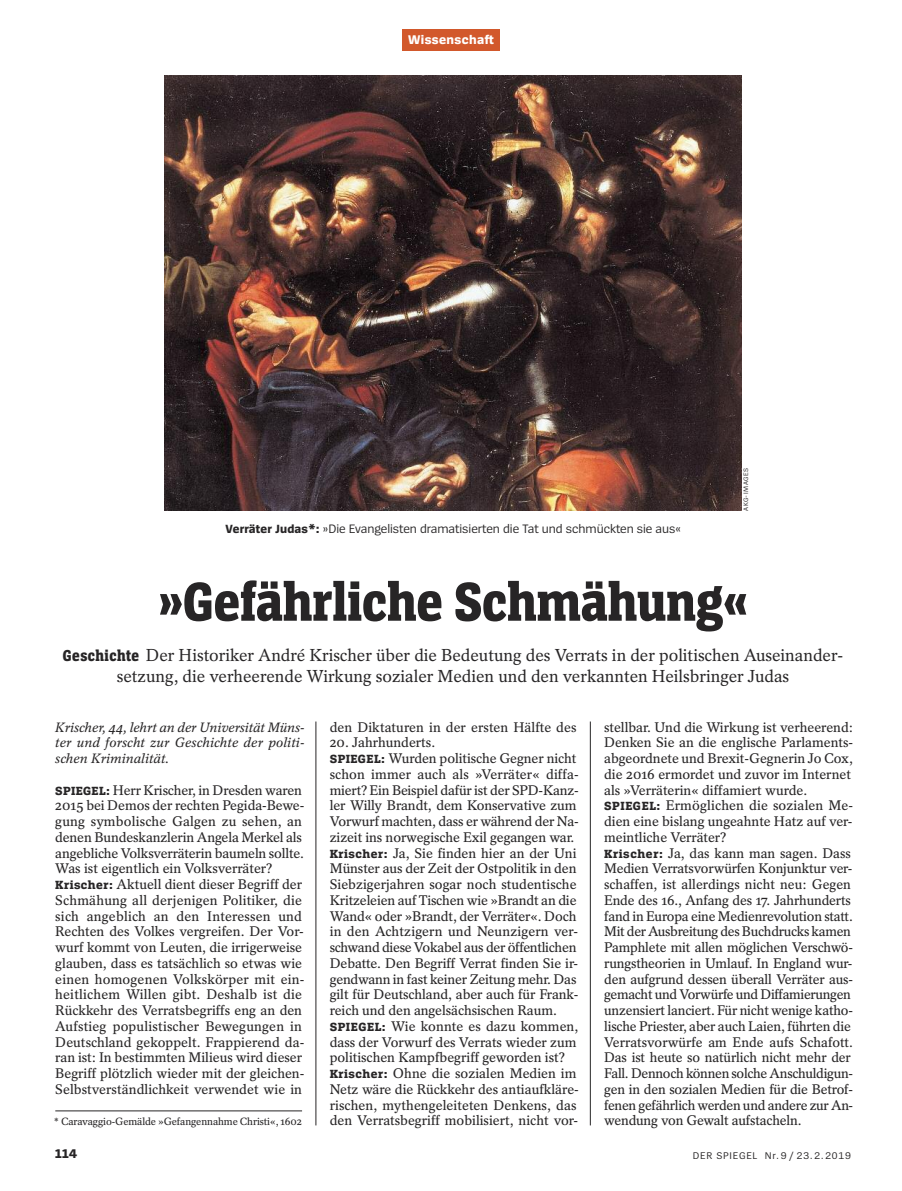
<style>
.page{position:relative;width:902px;height:1191px;background:#fff}
.page>*{position:absolute;margin:0;border:0;box-sizing:border-box;transform-origin:0 0}
.t1{font:800 57px "Spiegel Slab 4 Cd";color:#272526}
.t2{font:300 17.25px/21px "Spiegel Serif Text";color:#272526;text-align:center}
.t3{font:13.8px/15.8px "Spiegel Serif Text";letter-spacing:-.005em;color:#272526}
.t4{font:italic 13.5px/15.8px "Spiegel Serif Text";letter-spacing:.015em;color:#272526;text-align:justify}
.t5{font:800 13.2px "Spiegel Sans 4";letter-spacing:.03em;color:#fff}
.t6{font:800 13.2px "Spiegel Sans 4";color:#272526}
.t7{font:12.75px "Spiegel Sans 4";color:#272526}
.t8{font:10.5px "Spiegel Serif Text";letter-spacing:-.01em;color:#272526}
.t9{font:10.2px "Spiegel Sans 4";letter-spacing:.08em;color:#272526}
.t10{font:6.75px "Spiegel Sans 4";letter-spacing:.08em;color:#272526}
.s1{font-weight:800;font-size:12.3px}
.s2{font-family:"Spiegel Slab 4 Cd";font-weight:800;font-size:16.5px}
.s3{font-family:"Spiegel Slab 4";font-weight:800;font-size:12.3px}
</style>
<div class="page">
<hr style="left:315px;top:721px;width:1px;height:404px;background:#272526">
<div style="left:402px;top:30px;width:98px;height:21px;background:#d2582b"></div>
<hr style="left:590px;top:721px;width:1px;height:404px;background:#272526">
<hr style="left:55px;top:1110px;width:247px;height:1px;background:#272526">
<img style="left:165px;top:76px;width:576px;height:434px">
<p class="t5" style="left:408px;top:35px;width:87px">Wissenschaft</p>
<p class="t7" style="left:225px;top:523px;width:457px"><span class="s1">Verräter Judas*:</span> »Die Evangelisten dramatisierten die Tat und schmückten sie aus«</p>
<p class="t10" style="left:743px;top:511px;width:45px;rotate:-90deg">AKG-IMAGES</p>
<h1 class="t1" style="left:158px;top:581px;width:592px">»Gefährliche Schmähung«</h1>
<p class="t2" style="left:63px;top:646px;width:781px"><span class="s2">Geschichte</span> Der Historiker André Krischer über die Bedeutung des Verrats in der politischen Auseinander&shy;setzung, die verheerende Wirkung sozialer Medien und den verkannten Heilsbringer Judas</p>
<p class="t4" style="left:55px;top:720px;width:250px">Krischer, 44, lehrt an der Universität Müns&shy;ter und forscht zur Geschichte der politi&shy;schen Kriminalität.</p>
<p class="t3" style="left:55px;top:783px;width:250px"><span class="s3">SPIEGEL:</span> Herr Krischer, in Dresden waren 2015 bei Demos der rechten Pegida-Bewe&shy;gung symbolische Galgen zu sehen, an denen Bundeskanzlerin Angela Merkel als angebliche Volksverräterin baumeln sollte.<br>Was ist eigentlich ein Volksverräter?<br><span class="s3">Krischer:</span> Aktuell dient dieser Begriff der Schmähung all derjenigen Politiker, die sich angeblich an den Interessen und Rechten des Volkes vergreifen. Der Vor&shy;wurf kommt von Leuten, die irrigerweise glauben, dass es tatsächlich so etwas wie einen homogenen Volkskörper mit ein&shy;heitlichem Willen gibt. Deshalb ist die Rückkehr des Verratsbegriffs eng an den Aufstieg populistischer Bewegungen in Deutschland gekoppelt. Frappierend da&shy;ran ist: In bestimmten Milieus wird dieser Begriff plötzlich wieder mit der gleichen-Selbstverständlichkeit verwendet wie in</p>
<p class="t8" style="left:54px;top:1117px;width:250px">* Caravaggio-Gemälde »Gefangennahme Christi«, 1602</p>
<p class="t3" style="left:330px;top:720px;width:248px">den Diktaturen in der ersten Hälfte des</p>
<p class="t3" style="left:330px;top:736px;width:250px">20. Jahrhunderts.<br><span class="s3">SPIEGEL:</span> Wurden politische Gegner nicht schon immer auch als »Verräter« diffa&shy;miert? Ein Beispiel dafür ist der SPD-Kanz&shy;ler Willy Brandt, dem Konservative zum Vorwurf machten, dass er während der Na&shy;zizeit ins norwegische Exil gegangen war.<br><span class="s3">Krischer:</span> Ja, Sie finden hier an der Uni Münster aus der Zeit der Ostpolitik in den Siebzigerjahren sogar noch studentische Kritzeleien auf Tischen wie »Brandt an die Wand« oder »Brandt, der Verräter«. Doch in den Achtzigern und Neunzigern ver&shy;schwand diese Vokabel aus der öffentlichen Debatte. Den Begriff Verrat finden Sie ir&shy;gendwann in fast keiner Zeitung mehr. Das gilt für Deutschland, aber auch für Frank&shy;reich und den angelsächsischen Raum.<br><span class="s3">SPIEGEL:</span> Wie konnte es dazu kommen, dass der Vorwurf des Verrats wieder zum politischen Kampfbegriff geworden ist?<br><span class="s3">Krischer:</span> Ohne die sozialen Medien im Netz wäre die Rückkehr des antiaufkläre&shy;rischen, mythengeleiteten Denkens, das den Verratsbegriff mobilisiert, nicht vor-</p>
<p class="t3" style="left:604px;top:720px;width:250px">stellbar. Und die Wirkung ist verheerend:<br>Denken Sie an die englische Parlaments&shy;abgeordnete und Brexit-Gegnerin Jo Cox, die 2016 ermordet und zuvor im Internet als »Verräterin« diffamiert wurde.<br><span class="s3">SPIEGEL:</span> Ermöglichen die sozialen Me&shy;dien eine bislang ungeahnte Hatz auf ver&shy;meintliche Verräter?<br><span class="s3">Krischer:</span> Ja, das kann man sagen. Dass Medien Verratsvorwürfen Konjunktur ver&shy;schaffen, ist allerdings nicht neu: Gegen Ende des 16., Anfang des 17. Jahrhunderts fand in Europa eine Medienrevolution statt.<br>Mit der Ausbreitung des Buchdrucks kamen Pamphlete mit allen möglichen Verschwö&shy;rungstheorien in Umlauf. In England wur&shy;den aufgrund dessen überall Verräter aus&shy;gemacht und Vorwürfe und Diffamierungen unzensiert lanciert. Für nicht wenige katho&shy;lische Priester, aber auch Laien, führten die Verratsvorwürfe am Ende aufs Schafott.<br>Das ist heute so natürlich nicht mehr der Fall. Dennoch können solche Anschuldigun&shy;gen in den sozialen Medien für die Betrof&shy;fenen gefährlich werden und andere zur An&shy;wendung von Gewalt aufstacheln.</p>
<p class="t6" style="left:55px;top:1149px;width:23px">114</p>
<p class="t9" style="left:692px;top:1151px;width:159px">DER SPIEGEL Nr. 9 / 23. 2. 2019</p>
</div>
